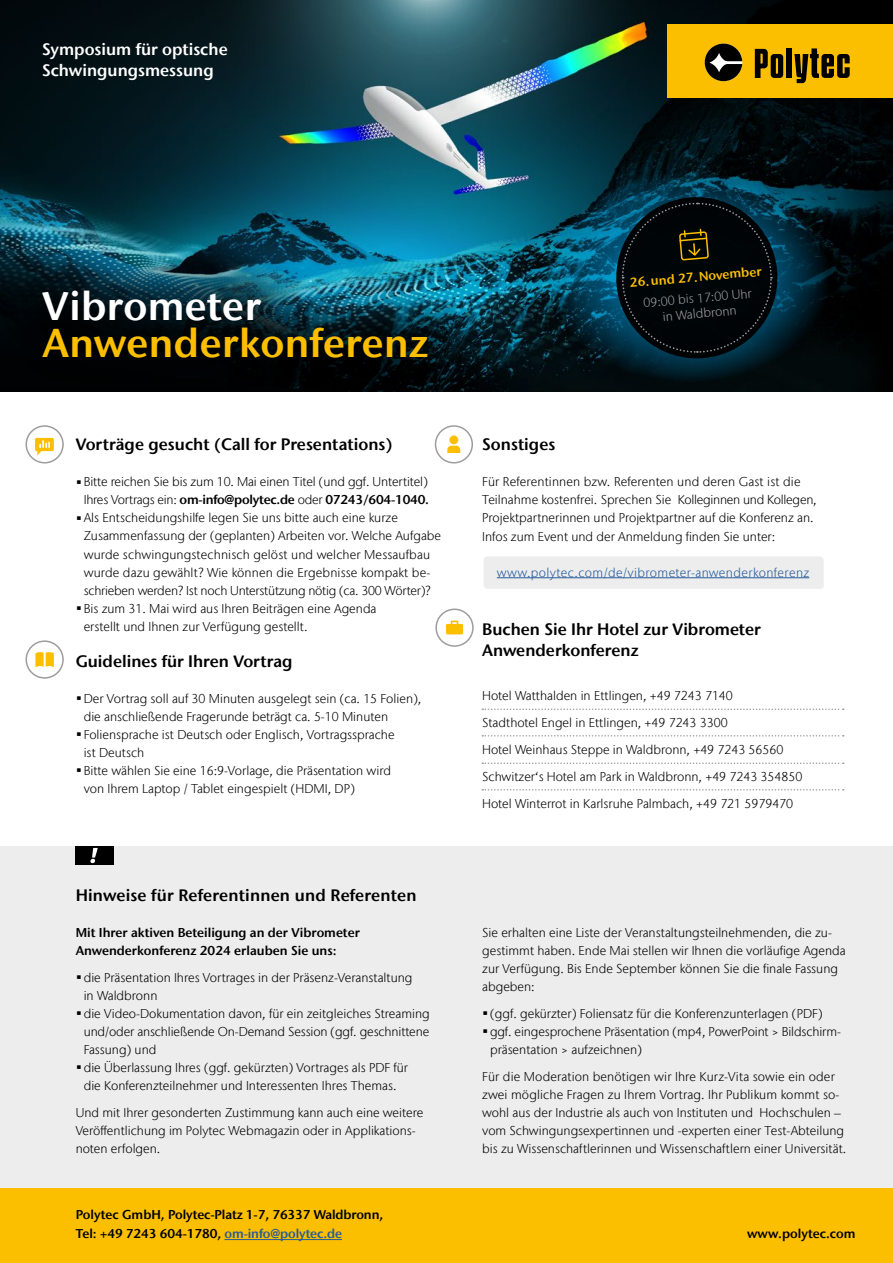
<style>
.page{position:relative;width:893px;height:1263px;background:#fff}
.page>*{position:absolute;margin:0;border:0;box-sizing:border-box;transform-origin:0 0}
.t1{font:600 40.05px "Stone Sans IIITC Com";letter-spacing:.01em;color:#fcbf00}
.t2{font:600 40.05px "Stone Sans IIITC Com";letter-spacing:.01em;color:#fff}
.t3{font:600 16.5px/21px "Stone Sans IIITC Com";color:#000}
.t4{font:600 16.5px/21px "Stone Sans IIITC Com";color:#fff}
.t5{font:300 12.75px/18px "Stone Sans IIITC Com";color:#000}
.t6{font:600 12.75px/19.5px "Stone Sans IIITC Com";color:#000}
.t7{font:300 12.75px "Stone Sans IIITC Com";letter-spacing:.03em;color:#275b9b}
.t8{font:300 12.75px/15.3px "Stone Sans IIITC Com";color:#9d9d9c;text-align:center}
.t9{font:600 12.75px "Stone Sans IIITC Com";color:#fcbf00}
.s1{font-weight:600}
.s2{color:#275b9b}
</style>
<div class="page">
<div style="left:0;top:846px;width:893px;height:342px;background:#ededed"></div>
<img style="left:0;top:0;width:893px;height:391px">
<div style="left:0;top:1188px;width:893px;height:75px;background:#fcbf00"></div>
<hr style="left:225px;top:1239px;width:117px;height:1px;background:#275b9b">
<div style="left:667px;top:24px;width:226px;height:74px;background:#fcbf00"></div>
<div style="left:786px;top:48px;width:6px;height:30px;background:#000"></div>
<svg style="left:755px;top:49px;width:28px;height:29px"></svg>
<svg style="left:705px;top:44px;width:37px;height:37px"></svg>
<svg style="left:794px;top:48px;width:56px;height:35px"></svg>
<svg style="left:482px;top:708px;width:362px;height:2px"></svg>
<svg style="left:482px;top:735px;width:362px;height:1px"></svg>
<svg style="left:482px;top:762px;width:362px;height:2px"></svg>
<svg style="left:482px;top:789px;width:362px;height:1px"></svg>
<div style="left:484px;top:556px;width:340px;height:33px;background:#ededed"></div>
<hr style="left:497px;top:577px;width:312px;height:1px;background:#275b9b">
<div style="left:75px;top:846px;width:38px;height:18px;background:#000"></div>
<svg style="left:90px;top:848px;width:8px;height:15px"></svg>
<div style="left:26px;top:425px;width:38px;height:38px;border:2px solid #9d9d9c;border-radius:50%"></div>
<svg style="left:35px;top:652px;width:19px;height:15px"></svg>
<div style="left:26px;top:640px;width:38px;height:39px;border:2px solid #9d9d9c;border-radius:50%"></div>
<svg style="left:447px;top:435px;width:13px;height:18px"></svg>
<div style="left:435px;top:425px;width:38px;height:38px;border:2px solid #9d9d9c;border-radius:50%"></div>
<svg style="left:446px;top:621px;width:17px;height:13px"></svg>
<div style="left:435px;top:608px;width:39px;height:39px;border:2px solid #9d9d9c;border-radius:50%"></div>
<svg style="left:35px;top:438px;width:19px;height:17px"></svg>
<svg style="left:548px;top:171px;width:283px;height:211px;background:#02374b"></svg>
<div style="left:0;top:230px;width:487px;height:161px;background:#000;opacity:.71"></div>
<svg style="left:613px;top:194px;width:168px;height:168px;background:#03171f"></svg>
<p class="t4" style="left:42px;top:38px;width:187px">Symposium für optische<br>Schwingungsmessung</p>
<h1 class="t2" style="left:43px;top:280px;width:220px">Vibrometer</h1>
<h1 class="t1" style="left:43px;top:318px;width:387px">Anwenderkonferenz</h1>
<p class="t3" style="left:76px;top:434px;width:318px">Vorträge gesucht (Call for Presentations)</p>
<p class="t5" style="left:84px;top:473px;width:359px">Bitte reichen Sie bis zum 10. Mai einen Titel (und ggf. Untertitel)<br>Ihres Vortrags ein: <span class="s1">om-info@polytec.de</span> oder <span class="s1">07243/604-1040.<br></span>Als Entscheidungshilfe legen Sie uns bitte auch eine kurze Zusammenfassung der (geplanten) Arbeiten vor. Welche Aufgabe wurde schwingungstechnisch gelöst und welcher Messaufbau wurde dazu gewählt? Wie können die Ergebnisse kompakt be&shy;schrieben werden? Ist noch Unterstützung nötig (ca. 300 Wörter)?<br>Bis zum 31. Mai wird aus Ihren Beiträgen eine Agenda<br>erstellt und Ihnen zur Verfügung gestellt.</p>
<p class="t3" style="left:76px;top:650px;width:218px">Guidelines für Ihren Vortrag</p>
<p class="t5" style="left:84px;top:689px;width:339px">Der Vortrag soll auf 30 Minuten ausgelegt sein (ca. 15 Folien), die anschließende Fragerunde beträgt ca. 5-10 Minuten Foliensprache ist Deutsch oder Englisch, Vortragssprache<br>ist Deutsch<br>Bitte wählen Sie eine 16:9-Vorlage, die Präsentation wird<br>von Ihrem Laptop / Tablet eingespielt (HDMI, DP)</p>
<p class="t3" style="left:76px;top:884px;width:342px">Hinweise für Referentinnen und Referenten</p>
<p class="t6" style="left:76px;top:923px;width:286px;line-height:18px">Mit Ihrer aktiven Beteiligung an der Vibrometer<br>Anwenderkonferenz 2024 erlauben Sie uns:</p>
<p class="t5" style="left:84px;top:968px;width:347px">die Präsentation Ihres Vortrages in der Präsenz-Veranstaltung<br>in Waldbronn<br>die Video-Dokumentation davon, für ein zeitgleiches Streaming und/oder anschließende On-Demand Session (ggf. geschnittene Fassung) und<br>die Überlassung Ihres (ggf. gekürzten) Vortrages als PDF für<br>die Konferenzteilnehmer und Interessenten Ihres Themas.</p>
<p class="t5" style="left:76px;top:1103px;width:349px">Und mit Ihrer gesonderten Zustimmung kann auch eine weitere<br>Veröffentlichung im Polytec Webmagazin oder in Applikations&shy;noten erfolgen.</p>
<p class="t6" style="left:76px;top:1204px;width:309px">Polytec GmbH, Polytec-Platz 1-7, 76337 Waldbronn,<br>Tel: +49 7243 604-1780, <span class="s2">om-info@polytec.de</span></p>
<p class="t9" style="left:629px;top:275px;width:134px;rotate:-5deg">26.und 27.November</p>
<p class="t8" style="left:643px;top:295px;width:110px;rotate:-5deg">09:00 bis 17:00 Uhr in Waldbronn</p>
<p class="t3" style="left:482px;top:434px;width:75px">Sonstiges</p>
<p class="t5" style="left:482px;top:473px;width:336px">Für Referentinnen bzw. Referenten und deren Gast ist die Teilnahme kostenfrei. Sprechen Sie Kolleginnen und Kollegen, Projektpartnerinnen und Projektpartner auf die Konferenz an.<br>Infos zum Event und der Anmeldung finden Sie unter:</p>
<p class="t7" style="left:497px;top:564px;width:314px">www.polytec.com/de/vibrometer-anwenderkonferenz</p>
<p class="t3" style="left:482px;top:618px;width:280px">Buchen Sie Ihr Hotel zur Vibrometer<br>Anwenderkonferenz</p>
<p class="t5" style="left:482px;top:681px;width:322px;line-height:27px">Hotel Watthalden in Ettlingen, +49 7243 7140<br>Stadthotel Engel in Ettlingen, +49 7243 3300<br>Hotel Weinhaus Steppe in Waldbronn, +49 7243 56560<br>Schwitzer‘s Hotel am Park in Waldbronn, +49 7243 354850<br>Hotel Winterrot in Karlsruhe Palmbach, +49 721 5979470</p>
<p class="t5" style="left:482px;top:923px;width:365px">Sie erhalten eine Liste der Veranstaltungsteilnehmenden, die zu&shy;gestimmt haben. Ende Mai stellen wir Ihnen die vorläufige Agenda zur Verfügung. Bis Ende September können Sie die finale Fassung abgeben:</p>
<p class="t5" style="left:490px;top:1004px;width:351px">(ggf. gekürzter) Foliensatz für die Konferenzunterlagen (PDF) ggf. eingesprochene Präsentation (mp4, PowerPoint &gt; Bildschirm&shy;präsentation &gt; aufzeichnen)</p>
<p class="t5" style="left:482px;top:1067px;width:366px">Für die Moderation benötigen wir Ihre Kurz-Vita sowie ein oder zwei mögliche Fragen zu Ihrem Vortrag. Ihr Publikum kommt so&shy;wohl aus der Industrie als auch von Instituten und Hochschulen – vom Schwingungsexpertinnen und -experten einer Test-Abteilung bis zu Wissenschaftlerinnen und Wissenschaftlern einer Universität.</p>
<p class="t6" style="left:747px;top:1223px;width:110px">www.polytec.com</p>
</div>
